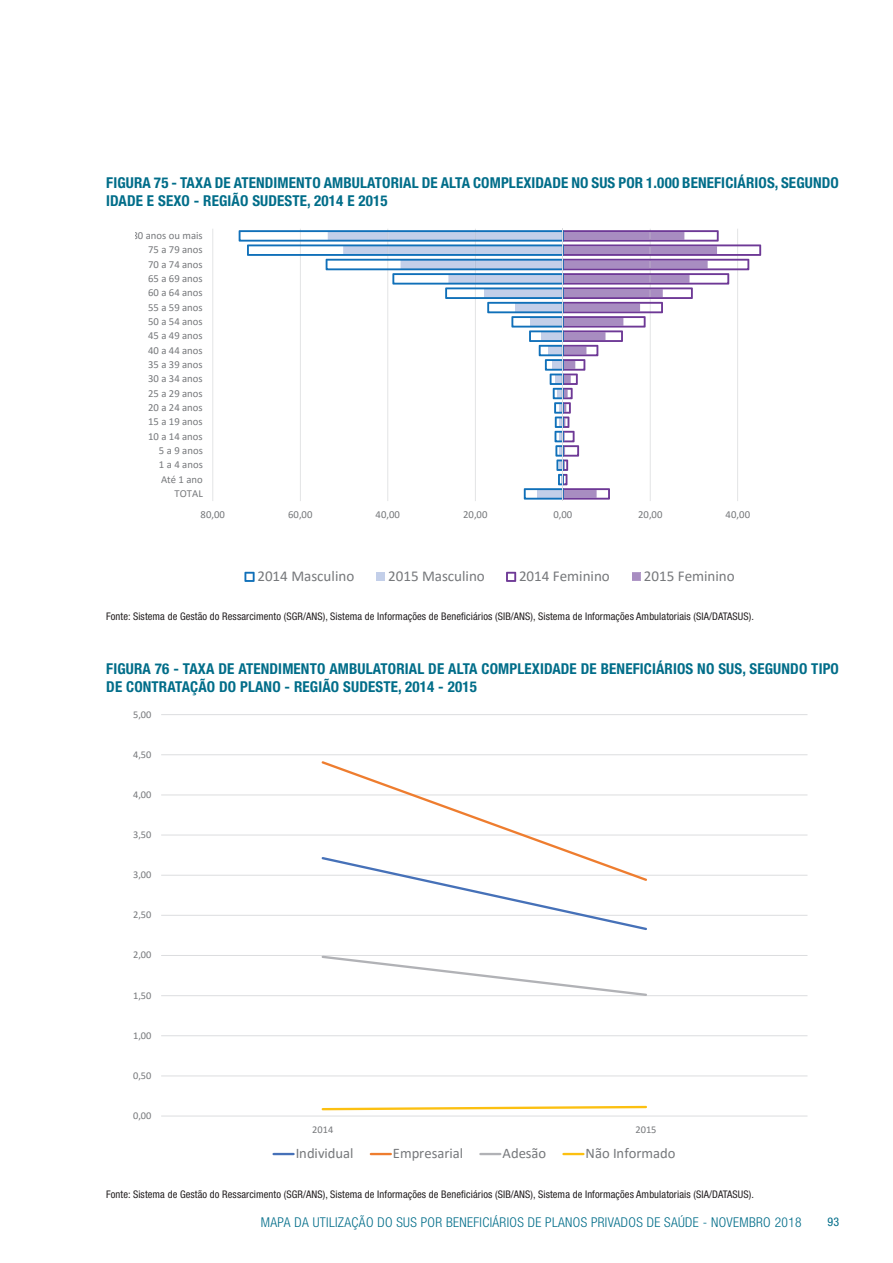
<style>
.page{position:relative;width:893px;height:1263px;background:#fff}
.page>*{position:absolute;margin:0;border:0;box-sizing:border-box;transform-origin:0 0}
.t1{font:700 condensed 15px/18px "Helvetica Neue";letter-spacing:.01em;color:#006d89}
.t2{font:15px "Calibri";color:#76787b}
.t3{font:14.55px "Calibri";color:#76787b}
.t4{font:300 condensed 13.5px "Helvetica Neue";letter-spacing:.025em;color:#006d89}
.t5{font:condensed 12px "Helvetica Neue";color:#006d89}
.t6{font:10.65px "Calibri";color:#76787b}
.t7{font:condensed 10.5px "Helvetica Neue";letter-spacing:.01em;color:#231f20}
.t8{font:10.35px "Calibri";color:#76787b}
</style>
<div class="page">
<hr style="left:737px;top:229px;width:1px;height:272px;background:#dcdddf">
<hr style="left:650px;top:229px;width:1px;height:272px;background:#dcdddf">
<hr style="left:475px;top:229px;width:1px;height:272px;background:#dcdddf">
<hr style="left:387px;top:229px;width:1px;height:272px;background:#dcdddf">
<hr style="left:300px;top:229px;width:1px;height:272px;background:#dcdddf">
<hr style="left:212px;top:229px;width:1px;height:272px;background:#dcdddf">
<svg style="left:564px;top:230px;width:197px;height:270px"></svg>
<svg style="left:564px;top:231px;width:153px;height:268px"></svg>
<svg style="left:239px;top:230px;width:325px;height:270px"></svg>
<hr style="left:562px;top:229px;width:1px;height:272px;background:#dcdddf">
<svg style="left:244px;top:572px;width:11px;height:10px"></svg>
<div style="left:376px;top:573px;width:8px;height:8px;background:#c3cfe9"></div>
<svg style="left:506px;top:572px;width:10px;height:10px"></svg>
<svg style="left:632px;top:573px;width:8px;height:8px"></svg>
<hr style="left:161px;top:1075px;width:646px;height:1px;background:#dcdddf">
<hr style="left:161px;top:1035px;width:646px;height:1px;background:#dcdddf">
<hr style="left:161px;top:995px;width:646px;height:1px;background:#dcdddf">
<hr style="left:161px;top:955px;width:646px;height:1px;background:#dcdddf">
<hr style="left:161px;top:915px;width:646px;height:1px;background:#dcdddf">
<hr style="left:161px;top:875px;width:646px;height:1px;background:#dcdddf">
<hr style="left:161px;top:835px;width:646px;height:1px;background:#dcdddf">
<hr style="left:161px;top:794px;width:646px;height:1px;background:#dcdddf">
<hr style="left:161px;top:754px;width:646px;height:1px;background:#dcdddf">
<hr style="left:161px;top:714px;width:646px;height:1px;background:#dcdddf">
<hr style="left:161px;top:1116px;width:646px;height:1px;background:#dcdddf">
<svg style="left:320px;top:761px;width:329px;height:169px"></svg>
<svg style="left:321px;top:955px;width:326px;height:41px"></svg>
<svg style="left:321px;top:1105px;width:326px;height:6px"></svg>
<hr style="left:274px;top:1153px;width:20px;height:2px;background:#4671b8">
<hr style="left:371px;top:1153px;width:20px;height:2px;background:#ee7d2f">
<hr style="left:480px;top:1153px;width:20px;height:2px;background:#b1b2b6">
<hr style="left:563px;top:1153px;width:20px;height:2px;background:#fcc011">
<h1 class="t1" style="left:106px;top:174px;width:734px">FIGURA 75 - TAXA DE ATENDIMENTO AMBULATORIAL DE ALTA COMPLEXIDADE NO SUS POR 1.000 BENEFICIÁRIOS, SEGUNDO<br>IDADE E SEXO - REGIÃO SUDESTE, 2014 E 2015</h1>
<p class="t6" style="left:132px;top:228px;width:72px">80 anos ou mais</p>
<p class="t6" style="left:148px;top:242px;width:56px">75 a 79 anos</p>
<p class="t6" style="left:148px;top:257px;width:56px">70 a 74 anos</p>
<p class="t6" style="left:148px;top:271px;width:56px">65 a 69 anos</p>
<p class="t6" style="left:148px;top:285px;width:56px">60 a 64 anos</p>
<p class="t6" style="left:148px;top:300px;width:56px">55 a 59 anos</p>
<p class="t6" style="left:148px;top:314px;width:56px">50 a 54 anos</p>
<p class="t6" style="left:148px;top:328px;width:56px">45 a 49 anos</p>
<p class="t6" style="left:148px;top:343px;width:56px">40 a 44 anos</p>
<p class="t6" style="left:148px;top:357px;width:56px">35 a 39 anos</p>
<p class="t6" style="left:148px;top:371px;width:56px">30 a 34 anos</p>
<p class="t6" style="left:148px;top:386px;width:56px">25 a 29 anos</p>
<p class="t6" style="left:148px;top:400px;width:56px">20 a 24 anos</p>
<p class="t6" style="left:148px;top:414px;width:56px">15 a 19 anos</p>
<p class="t6" style="left:148px;top:429px;width:56px">10 a 14 anos</p>
<p class="t6" style="left:159px;top:443px;width:45px">5 a 9 anos</p>
<p class="t6" style="left:159px;top:457px;width:45px">1 a 4 anos</p>
<p class="t6" style="left:161px;top:472px;width:43px">Até 1 ano</p>
<p class="t6" style="left:175px;top:486px;width:30px">TOTAL</p>
<p class="t6" style="left:201px;top:507px;width:26px">80,00</p>
<p class="t6" style="left:288px;top:507px;width:26px">60,00</p>
<p class="t6" style="left:376px;top:507px;width:26px">40,00</p>
<p class="t6" style="left:463px;top:507px;width:26px">20,00</p>
<p class="t6" style="left:553px;top:507px;width:20px">0,00</p>
<p class="t6" style="left:638px;top:507px;width:26px">20,00</p>
<p class="t6" style="left:726px;top:507px;width:26px">40,00</p>
<h1 class="t2" style="left:257px;top:566px;width:98px">2014 Masculino</h1>
<h1 class="t2" style="left:388px;top:566px;width:98px">2015 Masculino</h1>
<h1 class="t2" style="left:519px;top:566px;width:92px">2014 Feminino</h1>
<h1 class="t2" style="left:644px;top:566px;width:92px">2015 Feminino</h1>
<p class="t7" style="left:106px;top:610px;width:649px">Fonte: Sistema de Gestão do Ressarcimento (SGR/ANS), Sistema de Informações de Beneficiários (SIB/ANS), Sistema de Informações Ambulatoriais (SIA/DATASUS).</p>
<h1 class="t1" style="left:106px;top:659px;width:734px">FIGURA 76 - TAXA DE ATENDIMENTO AMBULATORIAL DE ALTA COMPLEXIDADE DE BENEFICIÁRIOS NO SUS, SEGUNDO TIPO<br>DE CONTRATAÇÃO DO PLANO - REGIÃO SUDESTE, 2014 - 2015</h1>
<p class="t8" style="left:133px;top:707px;width:20px">5,00</p>
<p class="t8" style="left:133px;top:747px;width:20px">4,50</p>
<p class="t8" style="left:133px;top:787px;width:20px">4,00</p>
<p class="t8" style="left:133px;top:827px;width:20px">3,50</p>
<p class="t8" style="left:133px;top:867px;width:20px">3,00</p>
<p class="t8" style="left:133px;top:908px;width:20px">2,50</p>
<p class="t8" style="left:133px;top:948px;width:20px">2,00</p>
<p class="t8" style="left:133px;top:988px;width:20px">1,50</p>
<p class="t8" style="left:133px;top:1028px;width:20px">1,00</p>
<p class="t8" style="left:133px;top:1068px;width:20px">0,50</p>
<p class="t8" style="left:133px;top:1108px;width:20px">0,00</p>
<p class="t8" style="left:312px;top:1122px;width:23px">2014</p>
<p class="t8" style="left:635px;top:1122px;width:23px">2015</p>
<h2 class="t3" style="left:296px;top:1143px;width:59px">Individual</h2>
<h2 class="t3" style="left:393px;top:1143px;width:72px">Empresarial</h2>
<h2 class="t3" style="left:502px;top:1143px;width:45px">Adesão</h2>
<h2 class="t3" style="left:586px;top:1143px;width:91px">Não Informado</h2>
<p class="t7" style="left:106px;top:1188px;width:649px">Fonte: Sistema de Gestão do Ressarcimento (SGR/ANS), Sistema de Informações de Beneficiários (SIB/ANS), Sistema de Informações Ambulatoriais (SIA/DATASUS).</p>
<p class="t4" style="left:261px;top:1215px;width:542px">MAPA DA UTILIZAÇÃO DO SUS POR BENEFICIÁRIOS DE PLANOS PRIVADOS DE SAÚDE - NOVEMBRO 2018</p>
<p class="t5" style="left:828px;top:1215px;width:13px">93</p>
</div>
